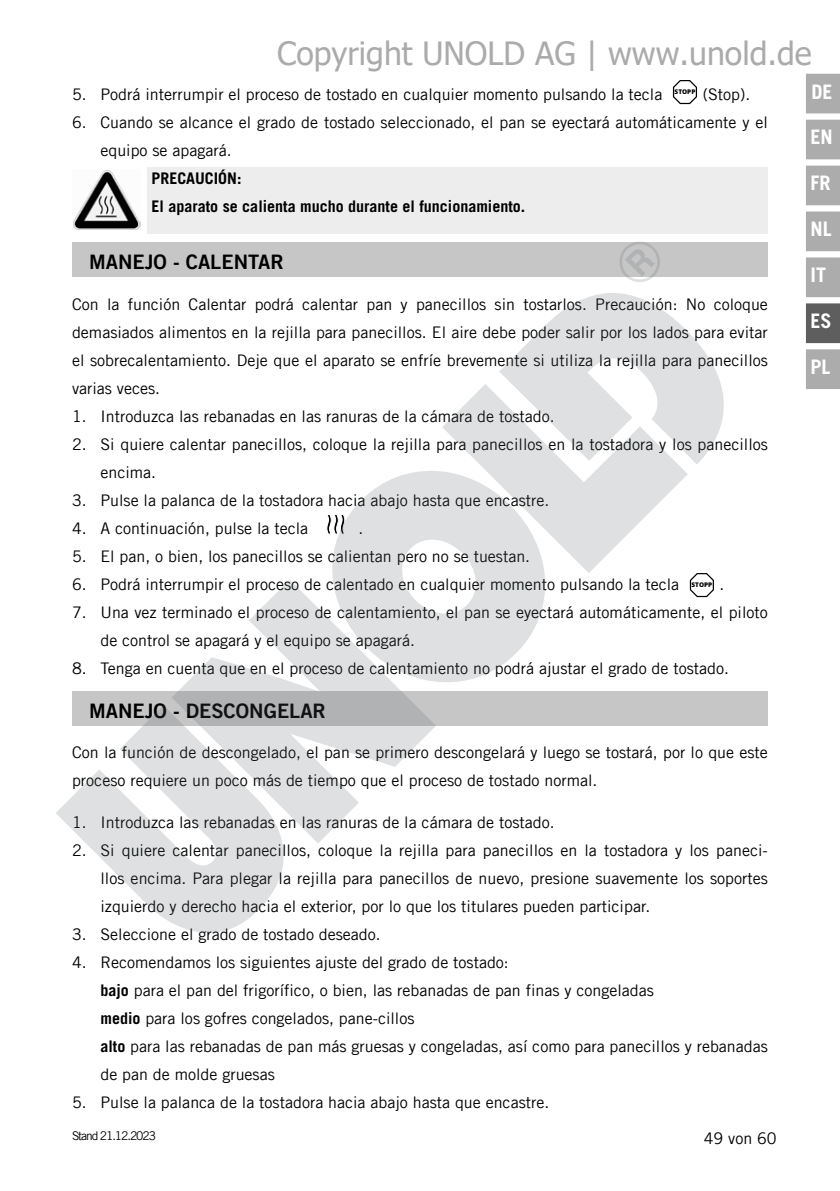
<style>
.page{position:relative;width:840px;height:1191px;background:#fff}
.page>*{position:absolute;margin:0;border:0;box-sizing:border-box;transform-origin:0 0}
.t1{font:32px "Tahoma";color:#ababab}
.t2{font:20px "Trade Gothic LT Com Bd 2";color:#000}
.t3{font:700 20px "Trade Gothic LT Com";color:#fff}
.t4{font:16px/28px "Trade Gothic LT Com";color:#000}
.t5{font:700 16px/28px "Trade Gothic LT Com";color:#000}
.t6{font:12px "Trade Gothic LT Com";letter-spacing:-.09em;color:#000}
.t7{font:800 6.4px "Open Sans";color:#000}
.s1{font-weight:700}
</style>
<div class="page">
<div style="left:805px;top:74px;width:34px;height:39px;background:#acacac"></div>
<div style="left:805px;top:120px;width:34px;height:39px;background:#acacac"></div>
<div style="left:805px;top:166px;width:34px;height:39px;background:#acacac"></div>
<div style="left:805px;top:211px;width:34px;height:40px;background:#acacac;border:2px solid #acacac"></div>
<div style="left:805px;top:257px;width:34px;height:40px;background:#acacac;border:2px solid #acacac"></div>
<div style="left:805px;top:303px;width:34px;height:40px;background:#5f5e5e;border:2px solid #5f5e5e"></div>
<div style="left:805px;top:349px;width:34px;height:40px;background:#acacac;border:2px solid #acacac"></div>
<div style="left:147px;top:167px;width:620px;height:67px;background:#ededed"></div>
<img style="left:73px;top:170px;width:67px;height:59px">
<div style="left:72px;top:242px;width:695px;height:34px;background:#c6c6c6"></div>
<svg style="left:689px;top:573px;width:24px;height:24px"></svg>
<svg style="left:672px;top:80px;width:24px;height:24px"></svg>
<div style="left:72px;top:691px;width:695px;height:34px;background:#c6c6c6"></div>
<svg style="left:499px;top:276px;width:259px;height:199px"></svg>
<svg style="left:442px;top:328px;width:245px;height:245px;fill:#dee0e1"></svg>
<svg style="left:326px;top:428px;width:261px;height:254px;fill:#dee0e1"></svg>
<svg style="left:172px;top:579px;width:264px;height:264px"></svg>
<svg style="left:56px;top:702px;width:260px;height:231px;fill:#dee0e1"></svg>
<svg style="left:610px;top:241px;width:58px;height:49px"></svg>
<h1 class="t1" style="left:277px;top:32px;width:535px">Copyright UNOLD AG | www.unold.de</h1>
<p class="t4" style="left:72px;top:80px;width:591px">5. Podrá interrumpir el proceso de tostado en cualquier momento pulsando la tecla</p>
<p class="t7" style="left:674px;top:87px;width:22px">STOPP</p>
<p class="t4" style="left:702px;top:80px;width:49px">(Stop).</p>
<p class="t4" style="left:100px;top:108px;width:668px;text-indent:-28px">6. Cuando se alcance el grado de tostado seleccionado, el pan se eyectará automáticamente y el equipo se apagará.</p>
<p class="t5" style="left:151px;top:164px;width:375px">PRECAUCIÓN:<br>El aparato se calienta mucho durante el funcionamiento.</p>
<p class="t2" style="left:89px;top:249px;width:196px">MANEJO - CALENTAR</p>
<p class="t4" style="left:72px;top:290px;width:697px;text-align:justify">Con la función Calentar podrá calentar pan y panecillos sin tostarlos. Precaución: No coloque demasiados alimentos en la rejilla para panecillos. El aire debe poder salir por los lados para evitar el sobrecalentamiento. Deje que el aparato se enfríe brevemente si utiliza la rejilla para panecillos varias veces.</p>
<p class="t4" style="left:72px;top:402px;width:484px">1. Introduzca las rebanadas en las ranuras de la cámara de tostado.</p>
<p class="t4" style="left:100px;top:430px;width:668px;text-indent:-28px">2. Si quiere calentar panecillos, coloque la rejilla para panecillos en la tostadora y los panecillos encima.</p>
<p class="t4" style="left:72px;top:486px;width:478px">3. Pulse la palanca de la tostadora hacia abajo hasta que encastre.</p>
<p class="t4" style="left:72px;top:514px;width:237px">4. A continuación, pulse la tecla</p>
<p class="t4" style="left:358px;top:514px;width:6px">.</p>
<p class="t4" style="left:72px;top:542px;width:459px">5. El pan, o bien, los panecillos se calientan pero no se tuestan.</p>
<p class="t4" style="left:72px;top:570px;width:608px">6. Podrá interrumpir el proceso de calentado en cualquier momento pulsando la tecla</p>
<p class="t7" style="left:691px;top:579px;width:22px">STOPP</p>
<p class="t4" style="left:719px;top:570px;width:6px">.</p>
<p class="t4" style="left:100px;top:598px;width:668px;text-indent:-28px">7. Una vez terminado el proceso de calentamiento, el pan se eyectará automáticamente, el piloto de control se apagará y el equipo se apagará.</p>
<p class="t4" style="left:72px;top:654px;width:658px">8. Tenga en cuenta que en el proceso de calentamiento no podrá ajustar el grado de tostado.</p>
<p class="t2" style="left:89px;top:699px;width:238px">MANEJO - DESCONGELAR</p>
<p class="t4" style="left:72px;top:738px;width:697px">Con la función de descongelado, el pan se primero descongelará y luego se tostará, por lo que este proceso requiere un poco más de tiempo que el proceso de tostado normal.</p>
<p class="t4" style="left:72px;top:808px;width:484px">1. Introduzca las rebanadas en las ranuras de la cámara de tostado.</p>
<p class="t4" style="left:100px;top:836px;width:668px;text-align:justify;text-indent:-28px">2. Si quiere calentar panecillos, coloque la rejilla para panecillos en la tostadora y los paneci&shy;llos encima. Para plegar la rejilla para panecillos de nuevo, presione suavemente los soportes izquierdo y derecho hacia el exterior, por lo que los titulares pueden participar.</p>
<p class="t4" style="left:72px;top:920px;width:310px">3. Seleccione el grado de tostado deseado.</p>
<p class="t4" style="left:100px;top:948px;width:668px;text-indent:-28px">4. Recomendamos los siguientes ajuste del grado de tostado:<br><span class="s1">bajo</span> para el pan del frigorífico, o bien, las rebanadas de pan finas y congeladas<br><span class="s1">medio</span> para los gofres congelados, pane-cillos<br><span class="s1">alto</span> para las rebanadas de pan más gruesas y congeladas, así como para panecillos y rebanadas de pan de molde gruesas</p>
<p class="t4" style="left:72px;top:1088px;width:478px">5. Pulse la palanca de la tostadora hacia abajo hasta que encastre.</p>
<p class="t6" style="left:72px;top:1128px;width:85px">Stand 21.12.2023</p>
<p class="t4" style="left:703px;top:1124px;width:74px">49 von 60</p>
<p class="t3" style="left:811px;top:80px;width:23px">DE</p>
<p class="t3" style="left:810px;top:125px;width:24px">EN</p>
<p class="t3" style="left:810px;top:171px;width:21px">FR</p>
<p class="t3" style="left:810px;top:217px;width:23px">NL</p>
<p class="t3" style="left:810px;top:262px;width:17px">IT</p>
<p class="t3" style="left:810px;top:308px;width:23px">ES</p>
<p class="t3" style="left:810px;top:354px;width:21px">PL</p>
</div>
